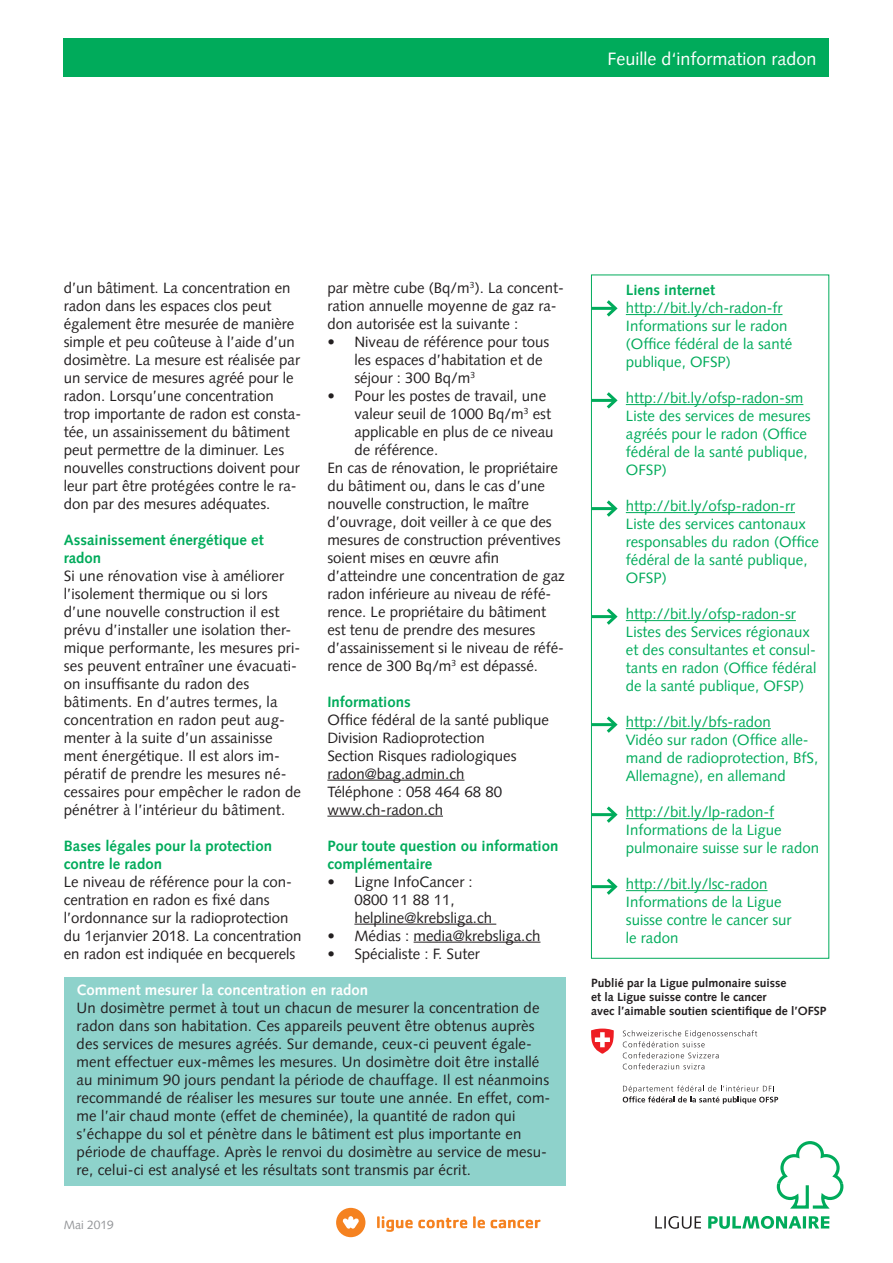
<style>
.page{position:relative;width:893px;height:1263px;background:#fff}
.page>*{position:absolute;margin:0;border:0;box-sizing:border-box;transform-origin:0 0}
.t1{font:18px "Syntax LT Pro";color:#fff}
._4_copy_mit_einzug_1{font:15px/18px "Syntax LT Pro";color:#231f20}
._6_link_10pt{font:15px/18px "Syntax LT Pro";color:#00ab5b}
._4_head_copy_10pt{font:700 15px/18px "Syntax LT Pro";color:#00ab5b}
._4_copy_mit_einzug_1-2{font:700 15px "Syntax LT Pro";color:#fff}
._6_link_10pt-2{font:700 15px "Syntax LT Pro";color:#00ab5b}
._7_quellentext__bild{font:700 12px "Syntax LT Pro";color:#231f20}
._7_quellentext__bild-2{font:12px "Syntax LT Pro";color:#939598}
</style>
<div class="page">
<div style="left:64px;top:38px;width:765px;height:39px;background:#00ab5b"></div>
<hr style="left:327px;top:780px;width:137px;height:1px;background:#231f20">
<hr style="left:327px;top:816px;width:116px;height:1px;background:#231f20">
<hr style="left:354px;top:924px;width:142px;height:1px;background:#231f20">
<hr style="left:414px;top:942px;width:126px;height:1px;background:#231f20">
<hr style="left:626px;top:314px;width:156px;height:1px;background:#00ab5b">
<hr style="left:626px;top:404px;width:177px;height:1px;background:#00ab5b">
<hr style="left:626px;top:512px;width:169px;height:1px;background:#00ab5b">
<hr style="left:626px;top:620px;width:170px;height:1px;background:#00ab5b">
<hr style="left:626px;top:728px;width:145px;height:1px;background:#00ab5b">
<hr style="left:626px;top:818px;width:148px;height:1px;background:#00ab5b">
<hr style="left:626px;top:890px;width:141px;height:1px;background:#00ab5b">
<div style="left:591px;top:275px;width:238px;height:684px;border:1px solid #00ab5b"></div>
<hr style="left:591px;top:307px;width:24px;height:3px;background:#00ab5b">
<svg style="left:603px;top:300px;width:15px;height:17px"></svg>
<hr style="left:591px;top:507px;width:24px;height:3px;background:#00ab5b">
<svg style="left:603px;top:500px;width:15px;height:17px"></svg>
<hr style="left:591px;top:399px;width:24px;height:3px;background:#00ab5b">
<svg style="left:603px;top:392px;width:15px;height:17px"></svg>
<hr style="left:591px;top:723px;width:24px;height:3px;background:#00ab5b">
<svg style="left:603px;top:716px;width:15px;height:17px"></svg>
<hr style="left:591px;top:615px;width:24px;height:3px;background:#00ab5b">
<svg style="left:603px;top:608px;width:15px;height:17px"></svg>
<hr style="left:591px;top:813px;width:24px;height:3px;background:#00ab5b">
<svg style="left:603px;top:806px;width:15px;height:17px"></svg>
<hr style="left:591px;top:885px;width:24px;height:3px;background:#00ab5b">
<svg style="left:603px;top:878px;width:15px;height:17px"></svg>
<div style="left:64px;top:977px;width:502px;height:209px;background:#8ed2cb"></div>
<svg style="left:336px;top:1208px;width:29px;height:29px"></svg>
<svg style="left:377px;top:1216px;width:90px;height:16px"></svg>
<svg style="left:473px;top:1216px;width:67px;height:12px"></svg>
<svg style="left:623px;top:1030px;width:134px;height:39px"></svg>
<svg style="left:623px;top:1085px;width:155px;height:19px"></svg>
<svg style="left:591px;top:1028px;width:23px;height:26px"></svg>
<svg style="left:777px;top:1141px;width:66px;height:67px"></svg>
<svg style="left:655px;top:1216px;width:46px;height:13px"></svg>
<svg style="left:708px;top:1216px;width:121px;height:13px"></svg>
<p class="t1" style="left:607px;top:48px;width:211px">Feuille d‘information radon</p>
<p class="_4_copy_mit_einzug_1" style="left:64px;top:278px;width:239px">d’un bâtiment. La concentration en radon dans les espaces clos peut également être mesurée de manière simple et peu coûteuse à l’aide d’un dosimètre. La mesure est réalisée par un service de mesures agréé pour le radon. Lorsqu’une concentration trop importante de radon est consta&shy;tée, un assainissement du bâtiment peut permettre de la diminuer. Les nouvelles constructions doivent pour leur part être protégées contre le ra&shy;don par des mesures adéquates.</p>
<p class="_4_head_copy_10pt" style="left:64px;top:530px;width:201px">Assainissement énergétique et radon</p>
<p class="_4_copy_mit_einzug_1" style="left:64px;top:566px;width:239px">Si une rénovation vise à améliorer l’isolement thermique ou si lors d’une nouvelle construction il est prévu d’installer une isolation ther&shy;mique performante, les mesures pri&shy;ses peuvent entraîner une évacuati&shy;on insuffisante du radon des bâtiments. En d’autres termes, la concentration en radon peut aug&shy;menter à la suite d’un assainisse ment énergétique. Il est alors im&shy;pératif de prendre les mesures né&shy;cessaires pour empêcher le radon de pénétrer à l’intérieur du bâtiment.</p>
<p class="_4_head_copy_10pt" style="left:64px;top:836px;width:210px">Bases légales pour la protection contre le radon</p>
<p class="_4_copy_mit_einzug_1" style="left:64px;top:872px;width:239px">Le niveau de référence pour la con&shy;centration en radon es fixé dans l’ordonnance sur la radioprotection du 1erjanvier 2018. La concentration en radon est indiquée en becquerels</p>
<p class="_4_copy_mit_einzug_1" style="left:327px;top:278px;width:238px">par mètre cube (Bq/m<sup>3</sup>). La concent&shy;ration annuelle moyenne de gaz ra&shy;don autorisée est la suivante :</p>
<p class="_4_copy_mit_einzug_1" style="left:354px;top:332px;width:196px;text-indent:-27px">• Niveau de référence pour tous les espaces d’habitation et de séjour : 300 Bq/m<sup>3</sup></p>
<p class="_4_copy_mit_einzug_1" style="left:354px;top:386px;width:201px;text-indent:-27px">• Pour les postes de travail, une valeur seuil de 1000 Bq/m<sup>3</sup> est applicable en plus de ce niveau de référence.</p>
<p class="_4_copy_mit_einzug_1" style="left:327px;top:458px;width:239px">En cas de rénovation, le propriétaire du bâtiment ou, dans le cas d’une nouvelle construction, le maître d’ouvrage, doit veiller à ce que des mesures de construction préventives soient mises en œuvre afin d’atteindre une concentration de gaz radon inférieure au niveau de réfé&shy;rence. Le propriétaire du bâtiment est tenu de prendre des mesures d’assainissement si le niveau de réfé&shy;rence de 300 Bq/m<sup>3</sup> est dépassé.</p>
<p class="_4_head_copy_10pt" style="left:327px;top:692px;width:85px">Informations</p>
<p class="_4_copy_mit_einzug_1" style="left:327px;top:710px;width:223px">Office fédéral de la santé publique</p>
<p class="_4_copy_mit_einzug_1" style="left:327px;top:728px;width:159px">Division Radioprotection</p>
<p class="_4_copy_mit_einzug_1" style="left:327px;top:746px;width:191px">Section Risques radiologiques</p>
<p class="_4_copy_mit_einzug_1" style="left:327px;top:764px;width:139px">radon@bag.admin.ch</p>
<p class="_4_copy_mit_einzug_1" style="left:327px;top:782px;width:176px">Téléphone : 058 464 68 80</p>
<p class="_4_copy_mit_einzug_1" style="left:327px;top:800px;width:117px">www.ch-radon.ch</p>
<p class="_4_head_copy_10pt" style="left:327px;top:836px;width:232px">Pour toute question ou information complémentaire</p>
<p class="_4_copy_mit_einzug_1" style="left:354px;top:872px;width:139px;text-indent:-27px">• Ligne InfoCancer :<br>0800 11 88 11, helpline@krebsliga.ch</p>
<p class="_4_copy_mit_einzug_1" style="left:327px;top:926px;width:215px">• Médias : media@krebsliga.ch</p>
<p class="_4_copy_mit_einzug_1" style="left:327px;top:944px;width:154px">• Spécialiste : F. Suter</p>
<p class="_4_copy_mit_einzug_1-2" style="left:77px;top:981px;width:293px">Comment mesurer la concentration en radon</p>
<p class="_4_copy_mit_einzug_1" style="left:77px;top:998px;width:475px">Un dosimètre permet à tout un chacun de mesurer la concentration de radon dans son habitation. Ces appareils peuvent être obtenus auprès des services de mesures agréés. Sur demande, ceux-ci peuvent égale&shy;ment effectuer eux-mêmes les mesures. Un dosimètre doit être installé au minimum 90 jours pendant la période de chauffage. Il est néanmoins recommandé de réaliser les mesures sur toute une année. En effet, com&shy;me l’air chaud monte (effet de cheminée), la quantité de radon qui s’échappe du sol et pénètre dans le bâtiment est plus importante en période de chauffage. Après le renvoi du dosimètre au service de mesu&shy;re, celui-ci est analysé et les résultats sont transmis par écrit.</p>
<p class="_7_quellentext__bild-2" style="left:64px;top:1217px;width:52px">Mai 2019</p>
<p class="_6_link_10pt-2" style="left:626px;top:281px;width:91px">Liens internet</p>
<p class="_6_link_10pt" style="left:626px;top:299px;width:168px">http://bit.ly/ch-radon-fr<br>Informations sur le radon (Office fédéral de la santé publique, OFSP)</p>
<p class="_6_link_10pt" style="left:626px;top:389px;width:186px">http://bit.ly/ofsp-radon-sm<br>Liste des services de mesures agréés pour le radon (Office fédéral de la santé publique,<br>OFSP)</p>
<p class="_6_link_10pt" style="left:626px;top:497px;width:194px">http://bit.ly/ofsp-radon-rr<br>Liste des services cantonaux responsables du radon (Office fédéral de la santé publique,<br>OFSP)</p>
<p class="_6_link_10pt" style="left:626px;top:605px;width:172px">http://bit.ly/ofsp-radon-sr</p>
<p class="_6_link_10pt" style="left:626px;top:623px;width:192px">Listes des Services régionaux et des consultantes et consul&shy;tants en radon (Office fédéral de la santé publique, OFSP)</p>
<p class="_6_link_10pt" style="left:626px;top:713px;width:147px">http://bit.ly/bfs-radon</p>
<p class="_6_link_10pt" style="left:626px;top:731px;width:194px">Vidéo sur radon (Office alle&shy;mand de radioprotection, BfS,<br>Allemagne), en allemand</p>
<p class="_6_link_10pt" style="left:626px;top:803px;width:150px">http://bit.ly/lp-radon-f</p>
<p class="_6_link_10pt" style="left:626px;top:821px;width:195px">Informations de la Ligue pulmonaire suisse sur le radon</p>
<p class="_6_link_10pt" style="left:626px;top:875px;width:143px">http://bit.ly/lsc-radon</p>
<p class="_6_link_10pt" style="left:626px;top:893px;width:157px">Informations de la Ligue</p>
<p class="_6_link_10pt" style="left:626px;top:911px;width:167px">suisse contre le cancer sur le radon</p>
<p class="_7_quellentext__bild" style="left:591px;top:975px;width:197px">Publié par la Ligue pulmonaire suisse</p>
<p class="_7_quellentext__bild" style="left:591px;top:989px;width:177px">et la Ligue suisse contre le cancer</p>
<p class="_7_quellentext__bild" style="left:591px;top:1004px;width:237px">avec l’aimable soutien scientifique de l’OFSP</p>
</div>
